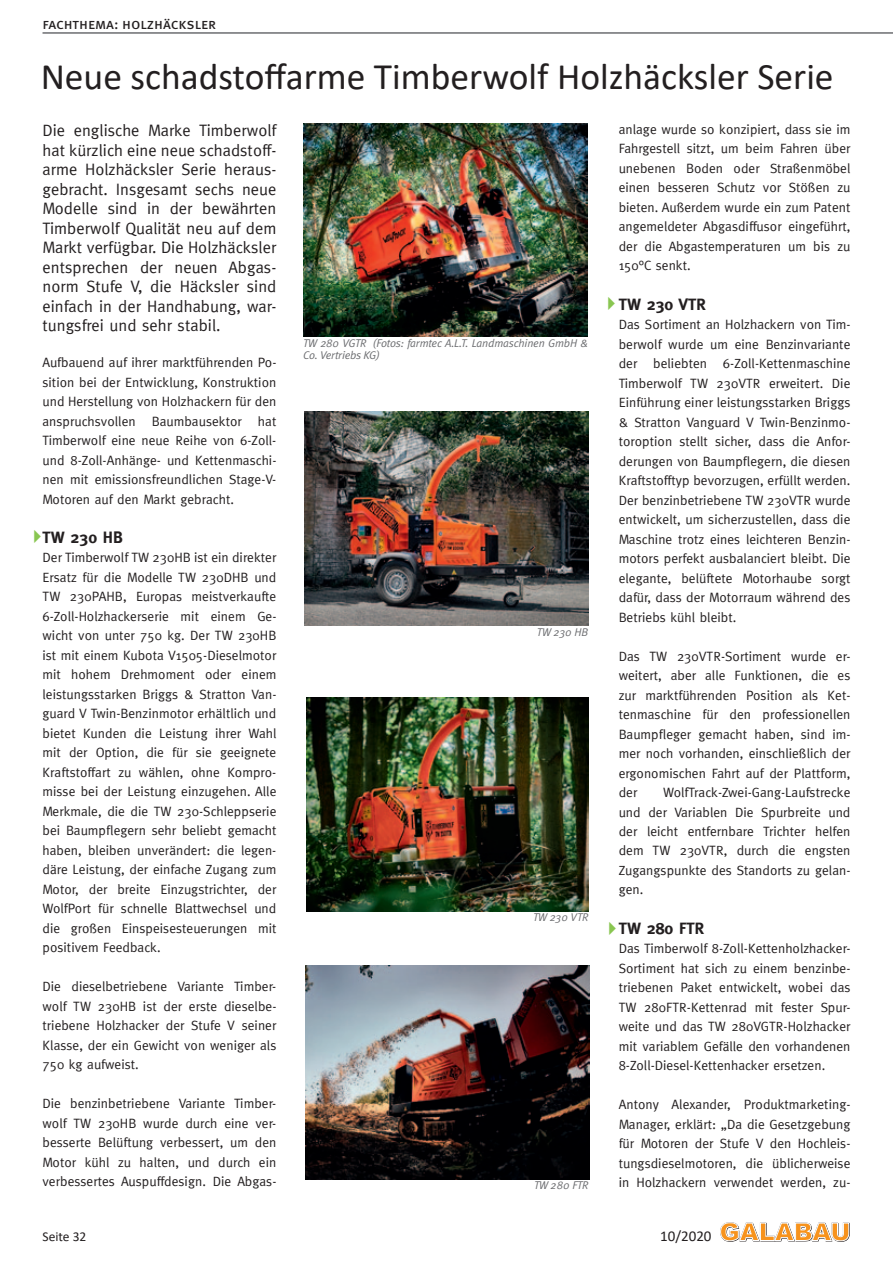
<style>
.page{position:relative;width:893px;height:1263px;background:#fff}
.page>*{position:absolute;margin:0;border:0;box-sizing:border-box;transform-origin:0 0}
.t1{font:37.5px "Calibri";color:#231f20}
.t2{font:16.5px/19.5px "Meta";letter-spacing:.005em;color:#231f20;text-align:justify}
.t3{font:700 16.5px "Meta";letter-spacing:.005em;color:#231f20}
.t4{font:15px "Meta Book Caps";letter-spacing:-.005em;color:#231f20}
.t5{font:15px "Calibri";color:#231f20}
.t6{font:13.5px/19.5px "Meta";letter-spacing:.005em;color:#231f20;text-align:justify}
.t7{font:13.5px "Calibri";color:#231f20}
.t8{font:italic 11.25px/12px "Meta Normal";letter-spacing:-.015em;color:#6c6d70}
</style>
<div class="page">
<hr style="left:43px;top:32px;width:850px;height:2px;background:#6c6d70">
<svg style="left:720px;top:1222px;width:130px;height:19px"></svg>
<img style="left:303px;top:123px;width:285px;height:214px">
<img style="left:306px;top:698px;width:282px;height:213px">
<img style="left:304px;top:412px;width:284px;height:213px">
<img style="left:305px;top:965px;width:284px;height:214px">
<p class="t4" style="left:43px;top:15px;width:175px">fachthema: holzhäcksler</p>
<h1 class="t1" style="left:41px;top:51px;width:794px">Neue schadstoffarme Timberwolf Holzhäcksler Serie</h1>
<p class="t2" style="left:43px;top:121px;width:235px">Die englische Marke Timberwolf hat kürzlich eine neue schadstoff&shy;arme Holzhäcksler Serie heraus&shy;gebracht. Insgesamt sechs neue Modelle sind in der bewährten Timberwolf Qualität neu auf dem Markt verfügbar. Die Holzhäcksler entsprechen der neuen Abgas&shy;norm Stufe V, die Häcksler sind einfach in der Handhabung, war&shy;tungsfrei und sehr stabil.</p>
<p class="t6" style="left:43px;top:353px;width:235px">Aufbauend auf ihrer marktführenden Po&shy;sition bei der Entwicklung, Konstruktion und Herstellung von Holzhackern für den anspruchsvollen Baumbausektor hat Timberwolf eine neue Reihe von 6-Zoll&shy;und 8-Zoll-Anhänge- und Kettenmaschi&shy;nen mit emissionsfreundlichen Stage-V-Motoren auf den Markt gebracht.</p>
<p class="t3" style="left:43px;top:527px;width:82px">TW 230 HB</p>
<p class="t6" style="left:43px;top:548px;width:235px">Der Timberwolf TW 230HB ist ein direkter Ersatz für die Modelle TW 230DHB und TW 230PAHB, Europas meistverkaufte 6-Zoll-Holzhackerserie mit einem Ge&shy;wicht von unter 750 kg. Der TW 230HB ist mit einem Kubota V1505-Dieselmotor mit hohem Drehmoment oder einem leistungsstarken Briggs &amp; Stratton Van&shy;guard V Twin-Benzinmotor erhältlich und bietet Kunden die Leistung ihrer Wahl mit der Option, die für sie geeignete Kraftstoffart zu wählen, ohne Kompro&shy;misse bei der Leistung einzugehen. Alle Merkmale, die die TW 230-Schleppserie bei Baumpflegern sehr beliebt gemacht haben, bleiben unverändert: die legen&shy;däre Leistung, der einfache Zugang zum Motor, der breite Einzugstrichter, der WolfPort für schnelle Blattwechsel und die großen Einspeisesteuerungen mit positivem Feedback.</p>
<p class="t6" style="left:43px;top:977px;width:235px">Die dieselbetriebene Variante Timber&shy;wolf TW 230HB ist der erste dieselbe&shy;triebene Holzhacker der Stufe V seiner Klasse, der ein Gewicht von weniger als 750 kg aufweist.</p>
<p class="t6" style="left:43px;top:1093px;width:235px">Die benzinbetriebene Variante Timber&shy;wolf TW 230HB wurde durch eine ver&shy;besserte Belüftung verbessert, um den Motor kühl zu halten, und durch ein verbessertes Auspuffdesign. Die Abgas-</p>
<p class="t6" style="left:619px;top:119px;width:233px">anlage wurde so konzipiert, dass sie im Fahrgestell sitzt, um beim Fahren über unebenen Boden oder Straßenmöbel einen besseren Schutz vor Stößen zu bieten. Außerdem wurde ein zum Patent angemeldeter Abgasdiffusor eingeführt, der die Abgastemperaturen um bis zu 150°C senkt.</p>
<p class="t3" style="left:619px;top:294px;width:89px">TW 230 VTR</p>
<p class="t6" style="left:619px;top:314px;width:233px">Das Sortiment an Holzhackern von Tim&shy;berwolf wurde um eine Benzinvariante der beliebten 6-Zoll-Kettenmaschine Timberwolf TW 230VTR erweitert. Die Einführung einer leistungsstarken Briggs &amp; Stratton Vanguard V Twin-Benzinmo&shy;toroption stellt sicher, dass die Anfor&shy;derungen von Baumpflegern, die diesen Kraftstofftyp bevorzugen, erfüllt werden.<br>Der benzinbetriebene TW 230VTR wurde entwickelt, um sicherzustellen, dass die Maschine trotz eines leichteren Benzin&shy;motors perfekt ausbalanciert bleibt. Die elegante, belüftete Motorhaube sorgt dafür, dass der Motorraum während des Betriebs kühl bleibt.</p>
<p class="t6" style="left:619px;top:646px;width:233px">Das TW 230VTR-Sortiment wurde er&shy;weitert, aber alle Funktionen, die es zur marktführenden Position als Ket&shy;tenmaschine für den professionellen Baumpfleger gemacht haben, sind im&shy;mer noch vorhanden, einschließlich der ergonomischen Fahrt auf der Plattform, der</p>
<p class="t8" style="left:303px;top:337px;width:286px">TW 280 VGTR (Fotos: farmtec A.L.T. Landmaschinen GmbH &amp;<br>Co. Vertriebs KG)</p>
<p class="t8" style="left:537px;top:626px;width:53px">TW 230 HB</p>
<p class="t6" style="left:619px;top:782px;width:233px;text-indent:44px">WolfTrack-Zwei-Gang-Laufstrecke und der Variablen Die Spurbreite und der leicht entfernbare Trichter helfen dem TW 230VTR, durch die engsten Zugangspunkte des Standorts zu gelan&shy;gen.</p>
<p class="t3" style="left:619px;top:918px;width:87px">TW 280 FTR</p>
<p class="t6" style="left:619px;top:938px;width:233px">Das Timberwolf 8-Zoll-Kettenholzhacker-Sortiment hat sich zu einem benzinbe&shy;triebenen Paket entwickelt, wobei das TW 280FTR-Kettenrad mit fester Spur&shy;weite und das TW 280VGTR-Holzhacker mit variablem Gefälle den vorhandenen 8-Zoll-Diesel-Kettenhacker ersetzen.</p>
<p class="t6" style="left:619px;top:1094px;width:233px">Antony Alexander, Produktmarketing-Manager, erklärt: „Da die Gesetzgebung für Motoren der Stufe V den Hochleis&shy;tungsdieselmotoren, die üblicherweise in Holzhackern verwendet werden, zu-</p>
<p class="t8" style="left:533px;top:911px;width:57px">TW 230 VTR</p>
<p class="t8" style="left:534px;top:1179px;width:56px">TW 280 FTR</p>
<p class="t7" style="left:43px;top:1227px;width:45px">Seite 32</p>
<p class="t5" style="left:660px;top:1226px;width:53px">10/2020</p>
</div>
